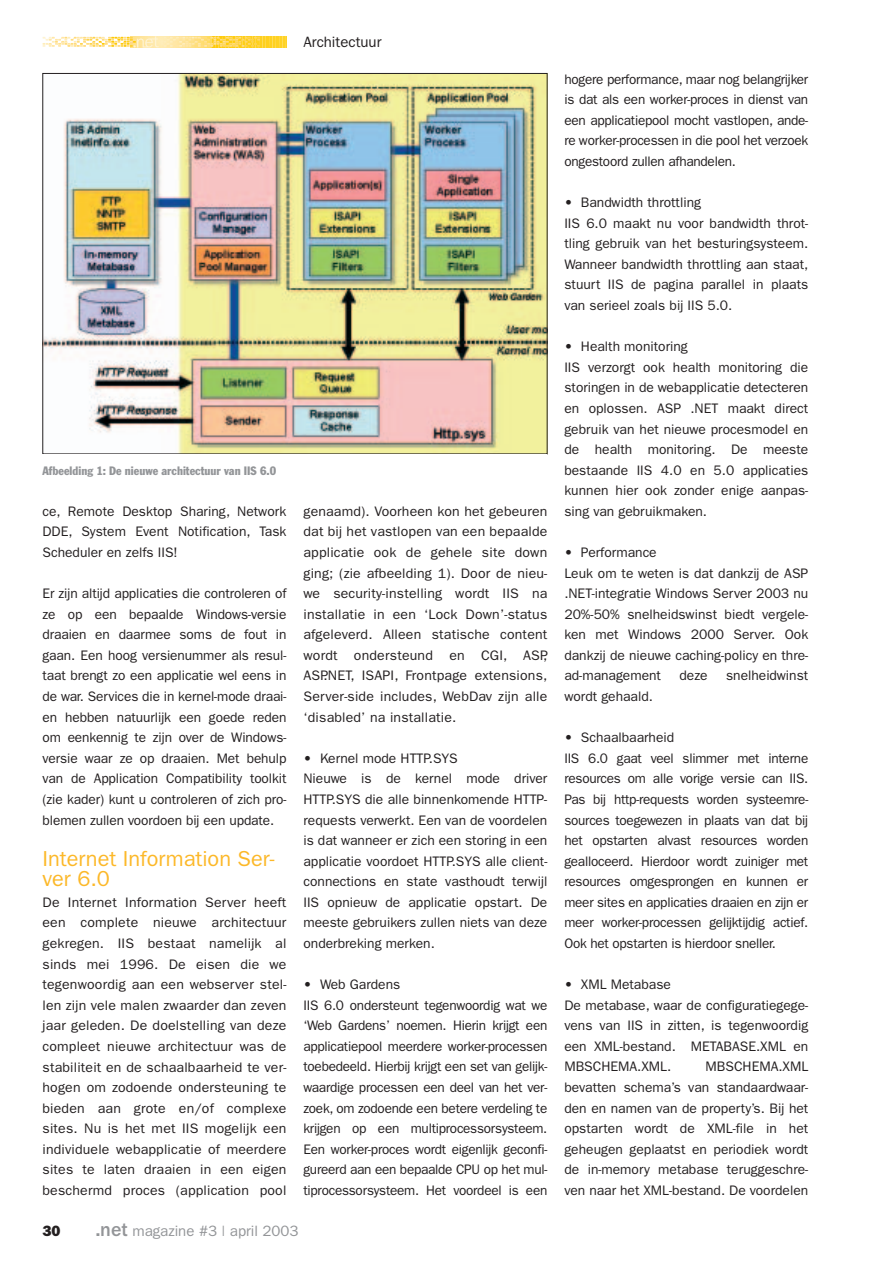
<style>
.page{position:relative;width:893px;height:1262px;background:#fff}
.page>*{position:absolute;margin:0;border:0;box-sizing:border-box;transform-origin:0 0}
.t1{font:21.75px/20.5px "Franklin Gothic";color:#fcb828}
.t2{font:15px "Franklin Gothic";color:#939598}
.t3{font:15px "Franklin Gothic";color:#231f20}
.t4{font:800 15px "Franklin Gothic";color:#231f20}
.t5{font:13.8px/20.5px "Franklin Gothic";color:#231f20;text-align:justify}
.t6{font:13.8px/20.5px "Franklin Gothic";letter-spacing:-.02em;color:#231f20}
.t7{font:condensed 12px "Franklin Gothic";color:#939598}
.s1{font-weight:800}
.s2{font-weight:500;font-size:19.95px}
</style>
<div class="page">
<svg style="left:43px;top:36px;width:243px;height:11px;background:#fee289"></svg>
<img style="left:45px;top:75px;width:500px;height:377px">
<p class="t3" style="left:303px;top:36px;width:79px">Architectuur</p>
<p class="t7" style="left:43px;top:466px;width:235px">Afbeelding 1: De nieuwe architectuur van IIS 6.0</p>
<p class="t5" style="left:43px;top:502px;width:245px">ce, Remote Desktop Sharing, Network DDE, System Event Notification, Task Scheduler en zelfs IIS!</p>
<p class="t5" style="left:43px;top:584px;width:245px">Er zijn altijd applicaties die controleren of ze op een bepaalde Windows-versie draaien en daarmee soms de fout in gaan. Een hoog versienummer als resul&shy;taat brengt zo een applicatie wel eens in de war. Services die in kernel-mode draai&shy;en hebben natuurlijk een goede reden om eenkennig te zijn over de Windows&shy;versie waar ze op draaien. Met behulp van de Application Compatibility toolkit (zie kader) kunt u controleren of zich pro&shy;blemen zullen voordoen bij een update.</p>
<h1 class="t1" style="left:43px;top:850px;width:233px">Internet Information Ser&shy;ver 6.0</h1>
<p class="t5" style="left:43px;top:893px;width:245px">De Internet Information Server heeft een complete nieuwe architectuur gekregen. IIS bestaat namelijk al sinds mei 1996. De eisen die we tegenwoordig aan een webserver stel&shy;len zijn vele malen zwaarder dan zeven jaar geleden. De doelstelling van deze compleet nieuwe architectuur was de stabiliteit en de schaalbaarheid te ver&shy;hogen om zodoende ondersteuning te bieden aan grote en/of complexe sites. Nu is het met IIS mogelijk een individuele webapplicatie of meerdere sites te laten draaien in een eigen beschermd proces (application pool</p>
<p class="t5" style="left:303px;top:502px;width:246px">genaamd). Voorheen kon het gebeuren dat bij het vastlopen van een bepaalde applicatie ook de gehele site down ging; (zie afbeelding 1). Door de nieu&shy;we security-instelling wordt IIS na installatie in een ‘Lock Down’-status afgeleverd. Alleen statische content wordt ondersteund en CGI, ASP, ASP.NET, ISAPI, Frontpage extensions, Server-side includes, WebDav zijn alle ‘disabled’ na installatie.</p>
<p class="t5" style="left:303px;top:749px;width:245px;text-align:left">• Kernel mode HTTP.SYS<br>Nieuwe is de kernel mode driver HTTP.SYS die alle binnenkomende HTTP&shy;requests verwerkt. Een van de voordelen is dat wanneer er zich een storing in een applicatie voordoet HTTP.SYS alle client&shy;connections en state vasthoudt terwijl IIS opnieuw de applicatie opstart. De meeste gebruikers zullen niets van deze onderbreking merken.</p>
<p class="t6" style="left:303px;top:975px;width:245px">• Web Gardens<br>IIS 6.0 ondersteunt tegenwoordig wat we ‘Web Gardens’ noemen. Hierin krijgt een applicatiepool meerdere worker-processen toebedeeld. Hierbij krijgt een set van gelijk&shy;waardige processen een deel van het ver&shy;zoek, om zodoende een betere verdeling te krijgen op een multiprocessorsysteem.<br>Een worker-proces wordt eigenlijk geconfi&shy;gureerd aan een bepaalde CPU op het mul&shy;tiprocessorsysteem. Het voordeel is een</p>
<p class="t4" style="left:43px;top:1225px;width:19px">30</p>
<p class="t2" style="left:96px;top:1225px;width:204px"><span class="s1">.</span><span class="s2">net</span> magazine #3 | april 2003</p>
<p class="t5" style="left:564px;top:70px;width:245px">hogere performance, maar nog belangrijker is dat als een worker-proces in dienst van een applicatiepool mocht vastlopen, ande&shy;re worker-processen in die pool het verzoek ongestoord zullen afhandelen.</p>
<p class="t5" style="left:564px;top:193px;width:245px;text-align:left">• Bandwidth throttling<br>IIS 6.0 maakt nu voor bandwidth throt&shy;tling gebruik van het besturingsysteem.<br>Wanneer bandwidth throttling aan staat, stuurt IIS de pagina parallel in plaats van serieel zoals bij IIS 5.0.</p>
<p class="t5" style="left:564px;top:337px;width:245px;text-align:left">• Health monitoring<br>IIS verzorgt ook health monitoring die storingen in de webapplicatie detecteren en oplossen. ASP .NET maakt direct gebruik van het nieuwe procesmodel en de health monitoring. De meeste bestaande IIS 4.0 en 5.0 applicaties kunnen hier ook zonder enige aanpas&shy;sing van gebruikmaken.</p>
<p class="t5" style="left:564px;top:543px;width:245px;text-align:left">• Performance<br>Leuk om te weten is dat dankzij de ASP .NET-integratie Windows Server 2003 nu<br>20%-50% snelheidswinst biedt vergele&shy;ken met Windows 2000 Server. Ook dankzij de nieuwe caching-policy en thre&shy;ad-management</p>
<p class="t5" style="left:679px;top:666px;width:30px">deze</p>
<p class="t5" style="left:726px;top:666px;width:84px">snelheidwinst</p>
<p class="t5" style="left:564px;top:687px;width:90px">wordt gehaald.</p>
<p class="t6" style="left:564px;top:728px;width:245px">• Schaalbaarheid<br>IIS 6.0 gaat veel slimmer met interne resources om alle vorige versie can IIS.<br>Pas bij http-requests worden systeemre&shy;sources toegewezen in plaats van dat bij het opstarten alvast resources worden gealloceerd. Hierdoor wordt zuiniger met resources omgesprongen en kunnen er meer sites en applicaties draaien en zijn er meer worker-processen gelijktijdig actief.<br>Ook het opstarten is hierdoor sneller.</p>
<p class="t5" style="left:564px;top:975px;width:245px;text-align:left">• XML Metabase<br>De metabase, waar de configuratiegege&shy;vens van IIS in zitten, is tegenwoordig een XML-bestand. METABASE.XML en<br>MBSCHEMA.XML.</p>
<p class="t5" style="left:564px;top:1057px;width:245px;text-indent:141px">MBSCHEMA.XML bevatten schema’s van standaardwaar&shy;den en namen van de property’s. Bij het opstarten wordt de XML-file in het geheugen geplaatst en periodiek wordt de in-memory metabase teruggeschre&shy;ven naar het XML-bestand. De voordelen</p>
</div>
